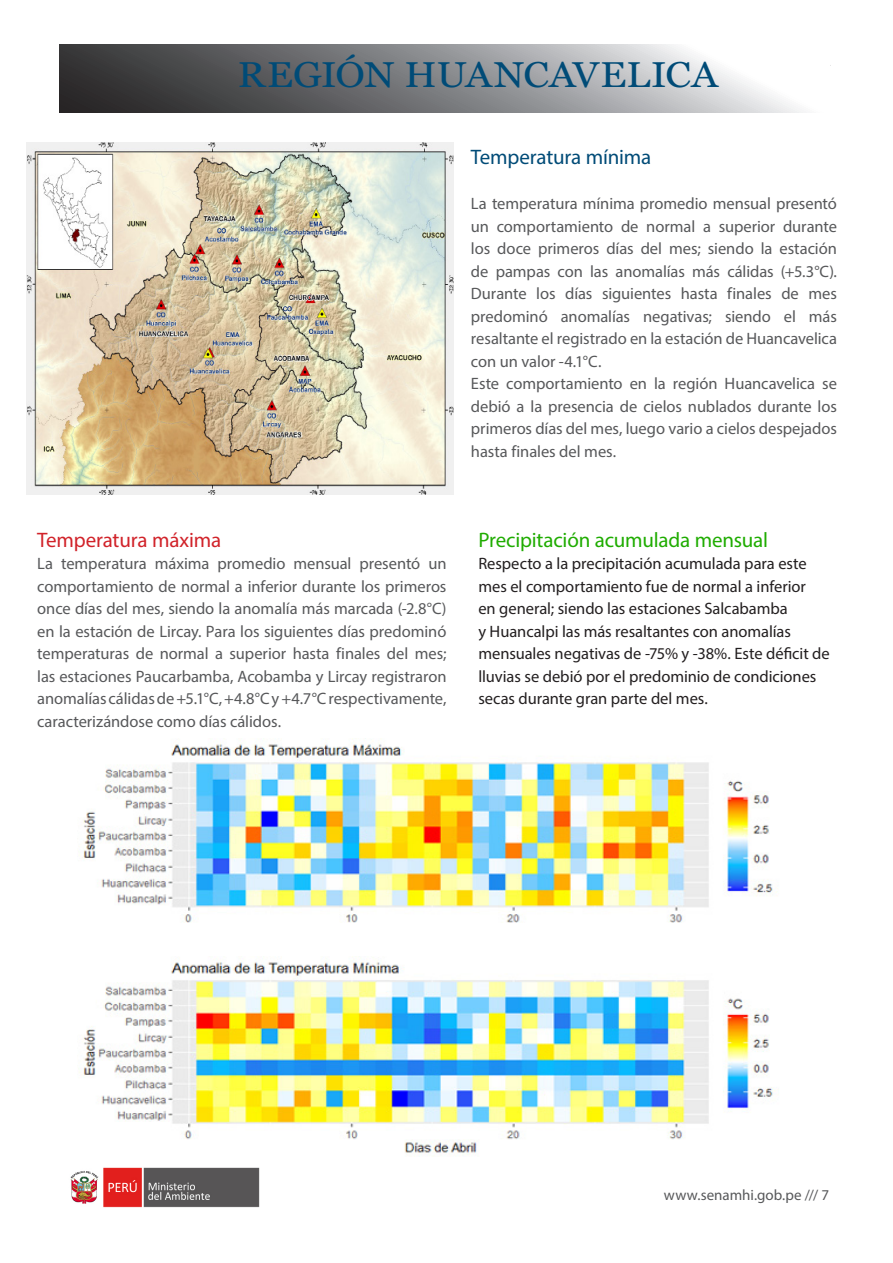
<style>
.page{position:relative;width:893px;height:1263px;background:#fff}
.page>*{position:absolute;margin:0;border:0;box-sizing:border-box;transform-origin:0 0}
.TITULOS{font:36px "Georgia";letter-spacing:.005em;color:#004b77;scale:1.1 1}
.t1{font:21px "Myriad Pro";letter-spacing:-.01em;color:#1fac00}
.t2{font:21px "Myriad Pro";letter-spacing:-.01em;color:#d1232a}
.t3{font:21px "Myriad Pro";letter-spacing:-.01em;color:#004b77}
.t4{font:16.5px/22.5px "Myriad Pro";color:#57585a;text-align:justify}
.t5{font:16.5px/22.5px "Myriad Pro";letter-spacing:-.005em;color:#231f20}
.t6{font:15px "Myriad Pro";color:#57585a}
</style>
<div class="page">
<img style="left:70px;top:1167px;width:190px;height:41px">
<svg style="left:60px;top:45px;width:741px;height:67px;background:#8a8b8d"></svg>
<img style="left:26px;top:142px;width:428px;height:353px">
<img style="left:82px;top:738px;width:695px;height:185px">
<img style="left:79px;top:956px;width:700px;height:201px">
<p class="TITULOS" style="left:238px;top:53px;width:438px">REGIÓN HUANCAVELICA</p>
<p class="t3" style="left:471px;top:144px;width:182px">Temperatura mínima</p>
<p class="t4" style="left:471px;top:192px;width:368px">La temperatura mínima promedio mensual presentó un comportamiento de normal a superior durante los doce primeros días del mes; siendo la estación de pampas con las anomalías más cálidas (+5.3°C).<br>Durante los días siguientes hasta finales de mes predominó anomalías negativas; siendo el más resaltante el registrado en la estación de Huancavelica con un valor -4.1°C.</p>
<p class="t4" style="left:471px;top:372px;width:368px">Este comportamiento en la región Huancavelica se debió a la presencia de cielos nublados durante los primeros días del mes, luego vario a cielos despejados hasta finales del mes.</p>
<p class="t2" style="left:37px;top:527px;width:185px">Temperatura máxima</p>
<p class="t4" style="left:37px;top:552px;width:411px">La temperatura máxima promedio mensual presentó un comportamiento de normal a inferior durante los primeros once días del mes, siendo la anomalía más marcada (-2.8°C) en la estación de Lircay. Para los siguientes días predominó temperaturas de normal a superior hasta finales del mes; las estaciones Paucarbamba, Acobamba y Lircay registraron anomalías cálidas de +5.1°C, +4.8°C y +4.7°C respectivamente, caracterizándose como días cálidos.</p>
<p class="t1" style="left:478px;top:527px;width:291px">Precipitación acumulada mensual</p>
<p class="t5" style="left:478px;top:552px;width:353px">Respecto a la precipitación acumulada para este mes el comportamiento fue de normal a inferior<br>en general; siendo las estaciones Salcabamba<br>y Huancalpi las más resaltantes con anomalías mensuales negativas de -75% y -38%. Este déficit de lluvias se debió por el predominio de condiciones secas durante gran parte del mes.</p>
<p class="t6" style="left:664px;top:1186px;width:167px">www.senamhi.gob.pe /// 7</p>
</div>
